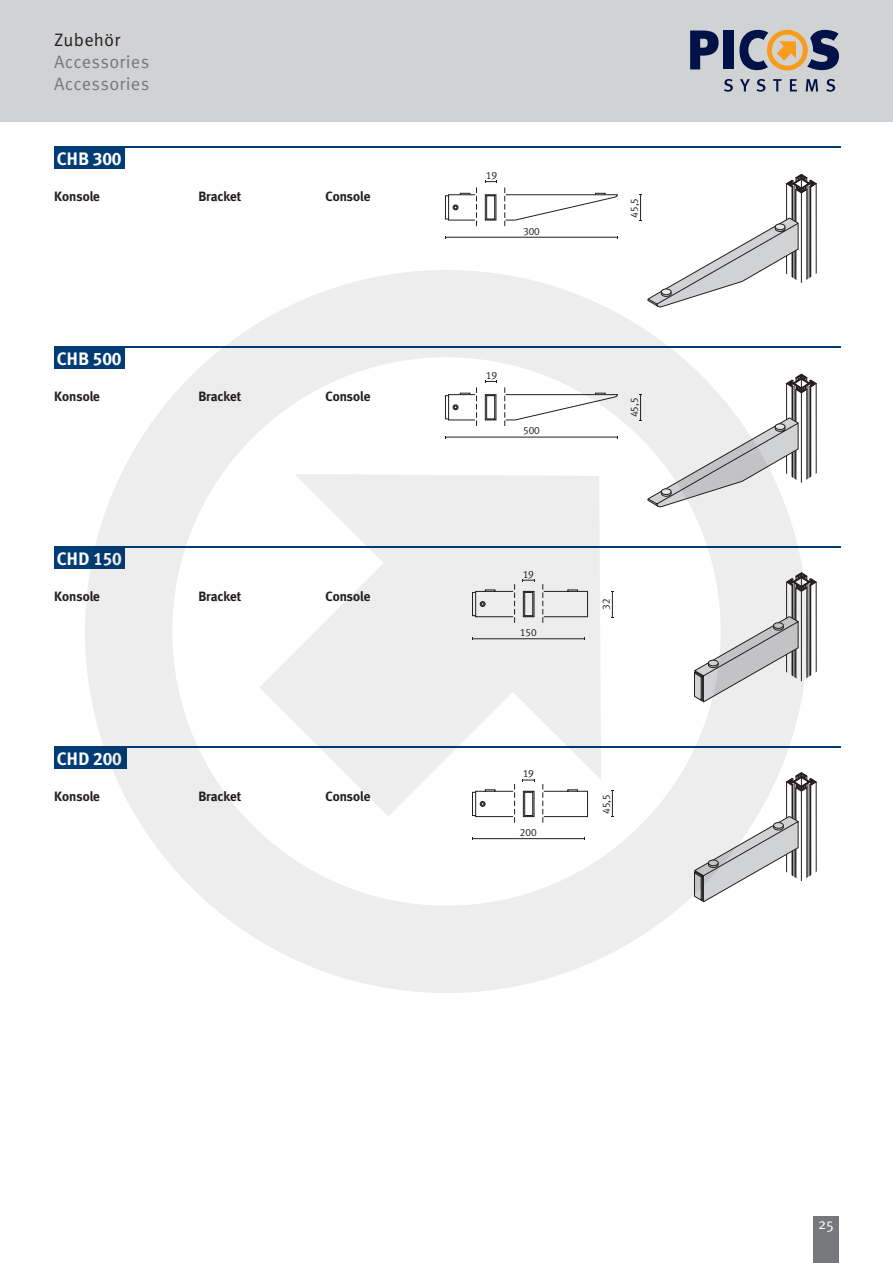
<style>
.page{position:relative;width:893px;height:1263px;background:#fff}
.page>*{position:absolute;margin:0;border:0;box-sizing:border-box;transform-origin:0 0}
.t1{font:18px "Meta Plus Bold Caps";letter-spacing:-.01em;color:#fff}
.t2{font:18px/21.6px "Meta Pro";letter-spacing:.015em;color:#76787b}
.t3{font:18px "Meta Pro";letter-spacing:.015em;color:#231f20}
.t4{font:15px "Meta";color:#fff}
.t5{font:700 13.5px "Meta";color:#231f20}
.t6{font:10.5px "Meta Caps";color:#231f20}
</style>
<div class="page">
<div style="left:813px;top:1216px;width:26px;height:47px;background:#76787b"></div>
<div style="left:0;top:0;width:893px;height:121px;background:#d1d2d4"></div>
<svg style="left:690px;top:31px;width:29px;height:38px"></svg>
<div style="left:723px;top:31px;width:10px;height:38px;background:#001247"></div>
<svg style="left:724px;top:79px;width:9px;height:13px"></svg>
<svg style="left:740px;top:79px;width:10px;height:12px"></svg>
<svg style="left:757px;top:79px;width:8px;height:13px"></svg>
<svg style="left:773px;top:79px;width:9px;height:12px"></svg>
<svg style="left:790px;top:79px;width:7px;height:12px"></svg>
<svg style="left:806px;top:79px;width:12px;height:12px"></svg>
<svg style="left:826px;top:79px;width:9px;height:13px"></svg>
<svg style="left:739px;top:30px;width:100px;height:41px"></svg>
<hr style="left:54px;top:147px;width:787px;height:1px;background:#003d76">
<div style="left:54px;top:147px;width:71px;height:22px;background:#003d76"></div>
<svg style="left:698px;top:174px;width:119px;height:105px"></svg>
<div style="left:775px;top:224px;width:10px;height:6px;background:#e6e7e9;border-radius:50%"></div>
<div style="left:775px;top:224px;width:10px;height:6px;border:1px solid #231f20;border-radius:50%"></div>
<hr style="left:445px;top:237px;width:172px;height:1px;background:#231f20">
<svg style="left:639px;top:195px;width:3px;height:26px"></svg>
<svg style="left:445px;top:180px;width:173px;height:47px"></svg>
<hr style="left:54px;top:347px;width:787px;height:1px;background:#003d76">
<div style="left:54px;top:347px;width:71px;height:22px;background:#003d76"></div>
<svg style="left:808px;top:379px;width:9px;height:100px"></svg>
<svg style="left:808px;top:578px;width:9px;height:99px"></svg>
<hr style="left:54px;top:546px;width:787px;height:2px;background:#003d76">
<div style="left:54px;top:547px;width:71px;height:22px;background:#003d76"></div>
<svg style="left:808px;top:778px;width:9px;height:99px"></svg>
<hr style="left:54px;top:746px;width:787px;height:1px;background:#003d76">
<div style="left:54px;top:747px;width:72px;height:22px;background:#003d76"></div>
<svg style="left:85px;top:270px;width:723px;height:723px"></svg>
<svg style="left:259px;top:474px;width:342px;height:342px;fill:#ededed"></svg>
<h1 class="t3" style="left:54px;top:29px;width:68px">Zubehör</h1>
<h1 class="t2" style="left:54px;top:51px;width:97px">Accessories<br>Accessories</h1>
<h1 class="t1" style="left:57px;top:148px;width:66px">CHB 300</h1>
<p class="t5" style="left:54px;top:189px;width:48px">Konsole</p>
<p class="t5" style="left:198px;top:189px;width:44px">Bracket</p>
<p class="t5" style="left:325px;top:189px;width:47px">Console</p>
<h1 class="t1" style="left:57px;top:348px;width:66px">CHB 500</h1>
<p class="t5" style="left:54px;top:388px;width:48px">Konsole</p>
<p class="t5" style="left:198px;top:388px;width:44px">Bracket</p>
<p class="t5" style="left:325px;top:388px;width:47px">Console</p>
<h1 class="t1" style="left:57px;top:548px;width:66px">CHD 150</h1>
<p class="t5" style="left:54px;top:588px;width:48px">Konsole</p>
<p class="t5" style="left:198px;top:588px;width:44px">Bracket</p>
<p class="t5" style="left:325px;top:588px;width:47px">Console</p>
<h1 class="t1" style="left:57px;top:748px;width:66px">CHD 200</h1>
<p class="t5" style="left:54px;top:788px;width:48px">Konsole</p>
<p class="t5" style="left:198px;top:788px;width:44px">Bracket</p>
<p class="t5" style="left:325px;top:788px;width:47px">Console</p>
<p class="t6" style="left:486px;top:169px;width:13px">19</p>
<p class="t6" style="left:523px;top:225px;width:18px">300</p>
<p class="t6" style="left:486px;top:369px;width:13px">19</p>
<p class="t6" style="left:523px;top:425px;width:18px">500</p>
<p class="t6" style="left:523px;top:568px;width:13px">19</p>
<p class="t6" style="left:520px;top:626px;width:18px">150</p>
<p class="t6" style="left:523px;top:768px;width:13px">19</p>
<p class="t6" style="left:520px;top:826px;width:18px">200</p>
<p class="t6" style="left:628px;top:218px;width:21px;rotate:-90deg">45,5</p>
<p class="t6" style="left:628px;top:417px;width:21px;rotate:-90deg">45,5</p>
<p class="t6" style="left:600px;top:610px;width:13px;rotate:-90deg">32</p>
<p class="t6" style="left:600px;top:814px;width:21px;rotate:-90deg">45,5</p>
<p class="t4" style="left:818px;top:1215px;width:18px">25</p>
</div>
